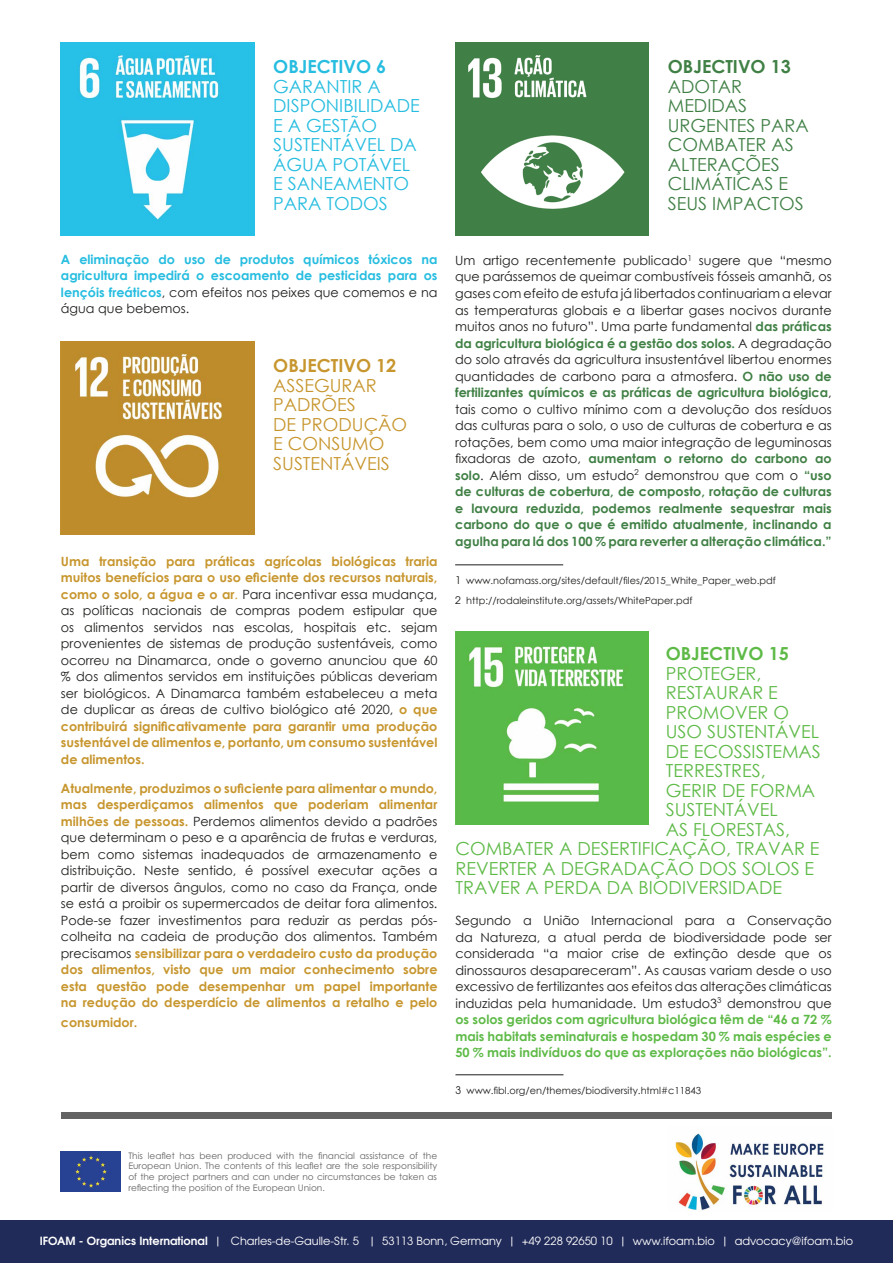
<style>
.page{position:relative;width:893px;height:1263px;background:#fff}
.page>*{position:absolute;margin:0;border:0;box-sizing:border-box;transform-origin:0 0}
.t1{font:18px "Century Gothic";color:#5eba47}
.t2{font:18px/19.5px "Century Gothic";color:#26bde0}
.t3{font:18px/19.5px "Century Gothic";color:#408045}
.t4{font:18px/19.5px "Century Gothic";color:#c7962e}
.t5{font:700 18px "Century Gothic";color:#408045}
.t6{font:700 18px "Century Gothic";color:#5eba47}
.t7{font:700 18px "Century Gothic";color:#c7962e}
.t8{font:700 18px "Century Gothic";color:#26bde0}
.t9{font:12.75px/16.5px "Century Gothic";color:#1d1d1b;text-align:justify}
.t10{font:700 12.75px/16.5px "Century Gothic";color:#26bde0;text-align:justify}
.t11{font:700 12.75px "Century Gothic";color:#c7962e}
.t12{font:11.25px "Te X Gyre Adventor";color:#fff}
.t13{font:9.75px/19.5px "Century Gothic";color:#1d1d1b}
.t14{font:9px/10.8px "Century Gothic Std";color:#646363;text-align:justify}
.s1{font-weight:400;color:#1d1d1b}
.s2{font-weight:700;color:#c7962e}
.s3{color:#c7962e}
.s4{font-weight:700;color:#408045}
.s5{font-family:"Te X Gyre Adventor";font-size:10.5px}
.s6{font-weight:700;color:#5eba47}
.s7{font-weight:700}
</style>
<div class="page">
<div style="left:0;top:1220px;width:893px;height:43px;background:#212b59"></div>
<img style="left:61px;top:43px;width:193px;height:193px">
<img style="left:61px;top:341px;width:193px;height:193px">
<img style="left:455px;top:43px;width:193px;height:193px">
<img style="left:455px;top:631px;width:193px;height:194px">
<hr style="left:455px;top:565px;width:108px;height:1px;background:#1d1d1b">
<hr style="left:455px;top:1074px;width:108px;height:1px;background:#1d1d1b">
<div style="left:61px;top:1112px;width:771px;height:7px;background:#646363"></div>
<img style="left:61px;top:1151px;width:60px;height:40px">
<img style="left:675px;top:1133px;width:149px;height:77px">
<h1 class="t8" style="left:273px;top:53px;width:115px">OBJECTIVO 6</h1>
<h1 class="t2" style="left:273px;top:76px;width:148px">GARANTIR A<br>DISPONIBILIDADE<br>E A GESTÃO<br>SUSTENTÁVEL DA<br>ÁGUA POTÁVEL<br>E SANEAMENTO<br>PARA TODOS</h1>
<p class="t10" style="left:61px;top:250px;width:378px">A eliminação do uso de produtos químicos tóxicos na agricultura impedirá o escoamento de pesticidas para os lençóis freáticos<span class="s1">, com efeitos nos peixes que comemos e na água que bebemos.</span></p>
<h1 class="t7" style="left:273px;top:352px;width:125px">OBJECTIVO 12</h1>
<h1 class="t4" style="left:273px;top:375px;width:136px">ASSEGURAR<br>PADRÕES<br>DE PRODUÇÃO<br>E CONSUMO<br>SUSTENTÁVEIS</h1>
<p class="t9" style="left:61px;top:553px;width:378px"><span class="s2">Uma transição para práticas agrícolas biológicas traria muitos benefícios para o uso eficiente dos recursos naturais, como o solo, a água e o ar</span><span class="s3">.</span> Para incentivar essa mudança, as políticas nacionais de compras podem estipular que os alimentos servidos nas escolas, hospitais etc. sejam provenientes de sistemas de produção sustentáveis, como ocorreu na Dinamarca, onde o governo anunciou que 60 % dos alimentos servidos em instituições públicas deveriam ser biológicos. A Dinamarca também estabeleceu a meta de duplicar as áreas de cultivo biológico até 2020, <span class="s2">o que contribuirá significativamente para garantir uma produção sustentável de alimentos e, portanto, um consumo sustentável de alimentos.</span></p>
<p class="t9" style="left:61px;top:780px;width:378px"><span class="s2">Atualmente, produzimos o suficiente para alimentar o mundo, mas desperdiçamos alimentos que poderiam alimentar milhões de pessoas.</span> Perdemos alimentos devido a padrões que determinam o peso e a aparência de frutas e verduras, bem como sistemas inadequados de armazenamento e distribuição. Neste sentido, é possível executar ações a partir de diversos ângulos, como no caso da França, onde se está a proibir os supermercados de deitar fora alimentos.<br>Pode-se fazer investimentos para reduzir as perdas pós&shy;colheita na cadeia de produção dos alimentos. Também precisamos <span class="s2">sensibilizar para o verdadeiro custo da produção dos alimentos, visto que um maior conhecimento sobre esta questão pode desempenhar um papel importante na redução do desperdício de alimentos a retalho e pelo</span></p>
<p class="t11" style="left:61px;top:1012px;width:78px">consumidor.</p>
<h1 class="t5" style="left:668px;top:53px;width:125px">OBJECTIVO 13</h1>
<h1 class="t3" style="left:668px;top:76px;width:142px">ADOTAR<br>MEDIDAS<br>URGENTES PARA<br>COMBATER AS<br>ALTERAÇÕES<br>CLIMÁTICAS E<br>SEUS IMPACTOS</h1>
<p class="t9" style="left:455px;top:252px;width:378px">Um artigo recentemente publicado<sup>1</sup> sugere que “mesmo que parássemos de queimar combustíveis fósseis amanhã, os gases com efeito de estufa já libertados continuariam a elevar as temperaturas globais e a libertar gases nocivos durante muitos anos no futuro”. Uma parte fundamental <span class="s4">das práticas da agricultura biológica é a gestão dos solos.</span> A degradação do solo através da agricultura insustentável libertou enormes quantidades de carbono para a atmosfera. <span class="s4">O não uso de fertilizantes químicos e as práticas de agricultura biológica</span>, tais como o cultivo mínimo com a devolução dos resíduos das culturas para o solo, o uso de culturas de cobertura e as rotações, bem como uma maior integração de leguminosas fixadoras de azoto, <span class="s4">aumentam o retorno do carbono ao solo</span>. Além disso, um estudo<sup>2</sup> demonstrou que com o <span class="s4">“uso de culturas de cobertura, de composto, rotação de culturas e lavoura reduzida, podemos realmente sequestrar mais carbono do que o que é emitido atualmente, inclinando a agulha para lá dos 100 % para reverter a alteração climática.”</span></p>
<p class="t13" style="left:455px;top:571px;width:322px"><span class="s5">1</span> www.nofamass.org/sites/default/files/2015_White_Paper_web.pdf<br><span class="s5">2</span> http://rodaleinstitute.org/assets/WhitePaper.pdf</p>
<h1 class="t6" style="left:666px;top:640px;width:125px">OBJECTIVO 15</h1>
<h1 class="t1" style="left:666px;top:661px;width:97px">PROTEGER,</h1>
<h1 class="t1" style="left:666px;top:680px;width:114px">RESTAURAR E</h1>
<h1 class="t1" style="left:666px;top:700px;width:125px">PROMOVER O</h1>
<h1 class="t1" style="left:666px;top:719px;width:155px">USO SUSTENTÁVEL</h1>
<h1 class="t1" style="left:666px;top:739px;width:157px">DE ECOSSISTEMAS</h1>
<h1 class="t1" style="left:666px;top:758px;width:101px">TERRESTRES,</h1>
<h1 class="t1" style="left:666px;top:777px;width:151px">GERIR DE FORMA</h1>
<h1 class="t1" style="left:666px;top:797px;width:113px">SUSTENTÁVEL</h1>
<h1 class="t1" style="left:666px;top:816px;width:126px">AS FLORESTAS,</h1>
<h1 class="t1" style="left:455px;top:836px;width:366px">COMBATER A DESERTIFICAÇÃO, TRAVAR E</h1>
<h1 class="t1" style="left:455px;top:855px;width:360px">REVERTER A DEGRADAÇÃO DOS SOLOS E</h1>
<h1 class="t1" style="left:455px;top:875px;width:328px">TRAVER A PERDA DA BIODIVERSIDADE</h1>
<p class="t9" style="left:455px;top:912px;width:378px">Segundo a União Internacional para a Conservação da Natureza, a atual perda de biodiversidade pode ser considerada “a maior crise de extinção desde que os dinossauros desapareceram”. As causas variam desde o uso excessivo de fertilizantes aos efeitos das alterações climáticas induzidas pela humanidade. Um estudo3<sup>3</sup> demonstrou que <span class="s6">os solos geridos com agricultura biológica têm de “46 a 72 % mais habitats seminaturais e hospedam 30 % mais espécies e 50 % mais indivíduos do que as explorações não biológicas”.</span></p>
<p class="t13" style="left:455px;top:1081px;width:247px"><span class="s5">3</span> www.fibl.org/en/themes/biodiversity.html#c11843</p>
<p class="t14" style="left:128px;top:1150px;width:310px">This leaflet has been produced with the financial assistance of the European Union. The contents of this leaflet are the sole responsibility of the project partners and can under no circumstances be taken as reflecting the position of the European Union.</p>
<p class="t12" style="left:40px;top:1232px;width:815px"><span class="s7">IFOAM - Organics International</span> | Charles-de-Gaulle-Str. 5 | 53113 Bonn, Germany | +49 228 92650 10 | www.ifoam.bio | advocacy@ifoam.bio</p>
</div>
